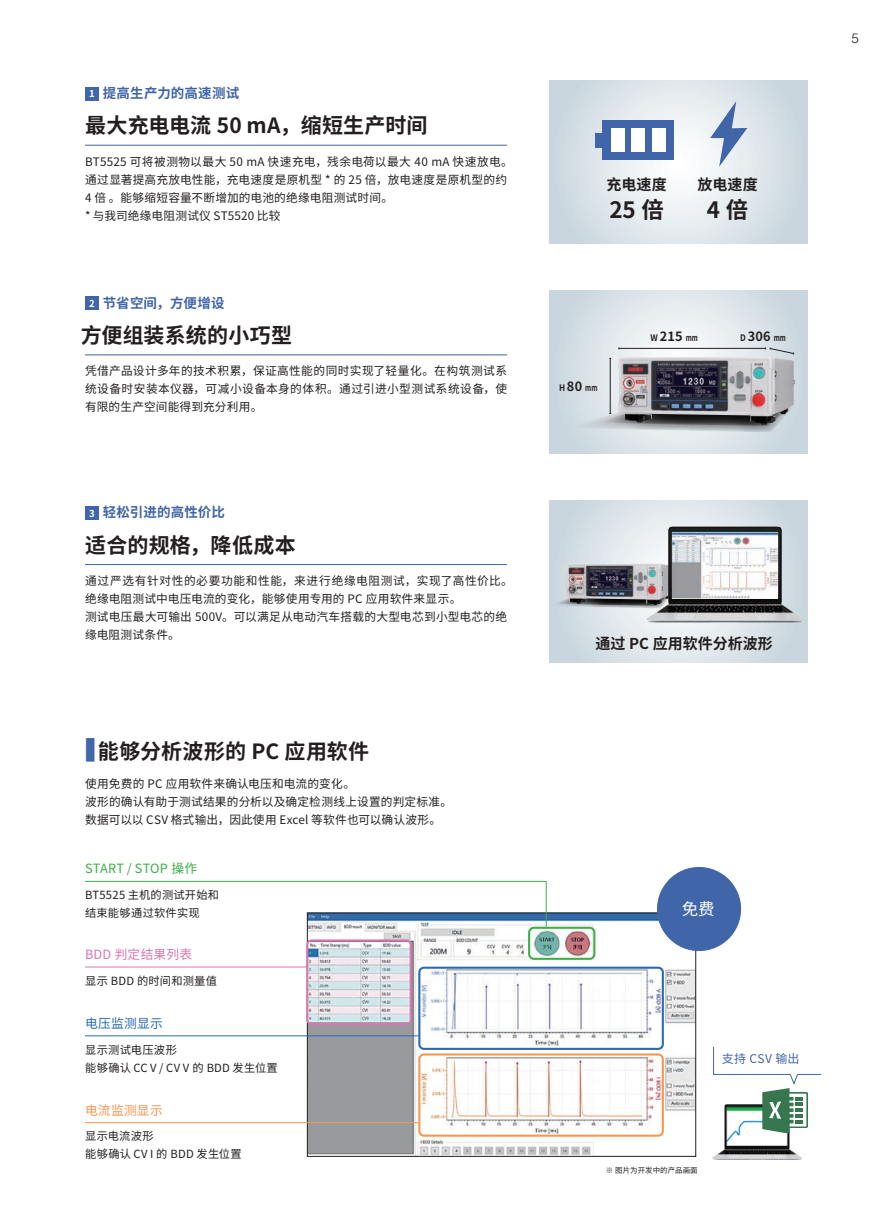
<style>
.page{position:relative;width:893px;height:1212px;background:#fff}
.page>*{position:absolute;margin:0;border:0;box-sizing:border-box;transform-origin:0 0}
.t1{font:700 22.5px "Source Han Sans CN";color:#231f20}
.t2{font:700 21px "Source Han Sans CN";letter-spacing:.01em;color:#231f20}
.t3{font:16.5px "Source Han Sans CN";color:#fff}
.t4{font:700 15px "Source Han Sans CN";color:#231f20}
.t5{font:700 13.5px "Source Han Sans CN";letter-spacing:.01em;color:#4065a9}
.t6{font:300 13.5px "Helvetica";color:#231f20}
.t7{font:12.75px "Source Han Sans CN";letter-spacing:.02em;color:#40ae49}
.t8{font:12.75px "Source Han Sans CN";letter-spacing:.015em;color:#db77b0}
.t9{font:12.75px "Source Han Sans CN";letter-spacing:.02em;color:#f79551}
.t10{font:12.75px "Source Han Sans CN";letter-spacing:.02em;color:#2869b3}
.t11{font:12px "Source Han Sans CN";letter-spacing:.03em;color:#4065a9}
.t12{font:11.7px/18px "Source Han Sans CN";letter-spacing:.02em;color:#231f20}
.t13{font:11.25px/18px "Source Han Sans CN";letter-spacing:.02em;color:#231f20}
.t14{font:700 9.6px "Source Han Sans CN";color:#fff}
.t15{font:700 9px "Source Han Sans CN";color:#231f20;scale:.9 1}
.t16{font:7.5px "Source Han Sans CN";color:#231f20}
.s1{font-size:29.4px;color:#4065a9}
.s2{font-size:12.75px}
</style>
<div class="page">
<img style="left:309px;top:915px;width:385px;height:239px">
<div style="left:418px;top:967px;width:246px;height:83px;border:2px solid #2869b3;border-radius:5px"></div>
<div style="left:528px;top:927px;width:67px;height:33px;border:2px solid #40ae49;border-radius:5px"></div>
<div style="left:306px;top:939px;width:106px;height:86px;border:2px solid #db77b0;border-radius:5px"></div>
<div style="left:418px;top:1053px;width:246px;height:84px;border:2px solid #f79551;border-radius:5px"></div>
<hr style="left:85px;top:967px;width:222px;height:1px;background:#db77b0">
<svg style="left:85px;top:881px;width:462px;height:46px"></svg>
<hr style="left:85px;top:1122px;width:333px;height:1px;background:#f79551">
<hr style="left:85px;top:1035px;width:333px;height:1px;background:#2869b3">
<img style="left:712px;top:1132px;width:77px;height:28px">
<svg style="left:713px;top:1046px;width:109px;height:86px"></svg>
<div style="left:85px;top:87px;width:14px;height:13px;background:#4065a9"></div>
<hr style="left:85px;top:145px;width:422px;height:1px;background:#4065a9">
<svg style="left:549px;top:81px;width:259px;height:162px;background:#dde5e9"></svg>
<div style="left:603px;top:120px;width:71px;height:40px;background:#4065a9"></div>
<div style="left:595px;top:133px;width:17px;height:14px;background:#4065a9"></div>
<div style="left:611px;top:128px;width:13px;height:24px;background:#fff"></div>
<div style="left:632px;top:128px;width:13px;height:24px;background:#fff"></div>
<div style="left:652px;top:128px;width:14px;height:24px;background:#fff"></div>
<svg style="left:710px;top:101px;width:37px;height:66px;background:#b6c5db"></svg>
<div style="left:85px;top:297px;width:14px;height:13px;background:#4065a9"></div>
<hr style="left:85px;top:355px;width:422px;height:1px;background:#4065a9">
<svg style="left:549px;top:290px;width:259px;height:163px;background:#dae2e8"></svg>
<hr style="left:619px;top:348px;width:147px;height:1px;background:#231f20">
<hr style="left:610px;top:358px;width:1px;height:55px;background:#231f20">
<svg style="left:765px;top:347px;width:29px;height:7px"></svg>
<div style="left:85px;top:506px;width:14px;height:14px;background:#4065a9"></div>
<hr style="left:85px;top:564px;width:422px;height:1px;background:#4065a9">
<svg style="left:549px;top:500px;width:259px;height:163px;background:#d7e0e6"></svg>
<div style="left:657px;top:867px;width:84px;height:83px;background:#4065a9;border-radius:50%"></div>
<svg style="left:563px;top:399px;width:236px;height:33px;background:#c8cfd4"></svg>
<img style="left:618px;top:356px;width:177px;height:69px">
<svg style="left:549px;top:590px;width:97px;height:18px"></svg>
<img style="left:565px;top:563px;width:81px;height:42px">
<img style="left:646px;top:526px;width:136px;height:97px">
<img style="left:672px;top:532px;width:105px;height:66px">
<p class="t14" style="left:89px;top:88px;width:7px">1</p>
<p class="t5" style="left:103px;top:85px;width:138px">提高生产力的高速测试</p>
<p class="t2" style="left:85px;top:114px;width:344px">最大充电电流 50 mA，缩短生产时间</p>
<p class="t12" style="left:85px;top:153px;width:429px">BT5525 可将被测物以最大 50 mA 快速充电，残余电荷以最大 40 mA 快速放电。通过显著提高充放电性能，充电速度是原机型 * 的 25 倍，放电速度是原机型的约<br>4 倍 。能够缩短容量不断增加的电池的绝缘电阻测试时间。</p>
<p class="t12" style="left:85px;top:207px;width:197px">* 与我司绝缘电阻测试仪 ST5520 比较</p>
<p class="t14" style="left:89px;top:298px;width:7px">2</p>
<p class="t5" style="left:103px;top:295px;width:123px">节省空间，方便增设</p>
<p class="t2" style="left:81px;top:324px;width:213px">方便组装系统的小巧型</p>
<p class="t12" style="left:85px;top:362px;width:424px;text-align:justify">凭借产品设计多年的技术积累，保证高性能的同时实现了轻量化。在构筑测试系统设备时安装本仪器，可减小设备本身的体积。通过引进小型测试系统设备，使有限的生产空间能得到充分利用。</p>
<p class="t14" style="left:89px;top:508px;width:7px">3</p>
<p class="t5" style="left:103px;top:505px;width:124px">轻松引进的高性价比</p>
<p class="t2" style="left:85px;top:533px;width:212px">适合的规格，降低成本</p>
<p class="t12" style="left:85px;top:572px;width:429px">通过严选有针对性的必要功能和性能，来进行绝缘电阻测试，实现了高性价比。绝缘电阻测试中电压电流的变化，能够使用专用的 PC 应用软件来显示。</p>
<p class="t12" style="left:85px;top:608px;width:424px">测试电压最大可输出 500V。可以满足从电动汽车搭载的大型电芯到小型电芯的绝缘电阻测试条件。</p>
<p class="t2" style="left:85px;top:739px;width:285px"><span class="s1">■</span> 能够分析波形的 PC 应用软件</p>
<p class="t12" style="left:85px;top:775px;width:272px">使用免费的 PC 应用软件来确认电压和电流的变化。</p>
<p class="t12" style="left:85px;top:793px;width:369px">波形的确认有助于测试结果的分析以及确定检测线上设置的判定标准。</p>
<p class="t12" style="left:85px;top:811px;width:358px">数据可以以 CSV 格式输出，因此使用 Excel 等软件也可以确认波形。</p>
<p class="t7" style="left:85px;top:861px;width:114px">START / STOP 操作</p>
<p class="t13" style="left:85px;top:886px;width:136px">BT5525 主机的测试开始和结束能够通过软件实现</p>
<p class="t8" style="left:85px;top:947px;width:109px">BDD 判定结果列表</p>
<p class="t13" style="left:85px;top:972px;width:134px">显示 BDD 的时间和测量值</p>
<p class="t10" style="left:85px;top:1016px;width:79px">电压监测显示</p>
<p class="t13" style="left:85px;top:1041px;width:93px">显示测试电压波形</p>
<p class="t13" style="left:85px;top:1059px;width:194px">能够确认 CC V / CV V 的 BDD 发生位置</p>
<p class="t9" style="left:85px;top:1103px;width:79px">电流监测显示</p>
<p class="t13" style="left:85px;top:1127px;width:70px">显示电流波形</p>
<p class="t13" style="left:85px;top:1145px;width:158px">能够确认 CV I 的 BDD 发生位置</p>
<p class="t4" style="left:607px;top:176px;width:61px">充电速度</p>
<p class="t1" style="left:609px;top:197px;width:56px">25 倍</p>
<p class="t4" style="left:698px;top:176px;width:61px">放电速度</p>
<p class="t1" style="left:707px;top:197px;width:43px">4倍</p>
<p class="t15" style="left:559px;top:382px;width:44px">H <span class="s2">80</span> mm</p>
<p class="t15" style="left:651px;top:333px;width:54px">W <span class="s2">215</span> mm</p>
<p class="t15" style="left:740px;top:333px;width:53px">D <span class="s2">306</span> mm</p>
<p class="t4" style="left:595px;top:635px;width:179px">通过 PC 应用软件分析波形</p>
<p class="t3" style="left:682px;top:900px;width:34px">免费</p>
<p class="t11" style="left:722px;top:1052px;width:79px">支持 CSV 输出</p>
<p class="t16" style="left:606px;top:1166px;width:93px">※ 图片为开发中的产品画面</p>
<p class="t6" style="left:851px;top:29px;width:9px">5</p>
</div>
